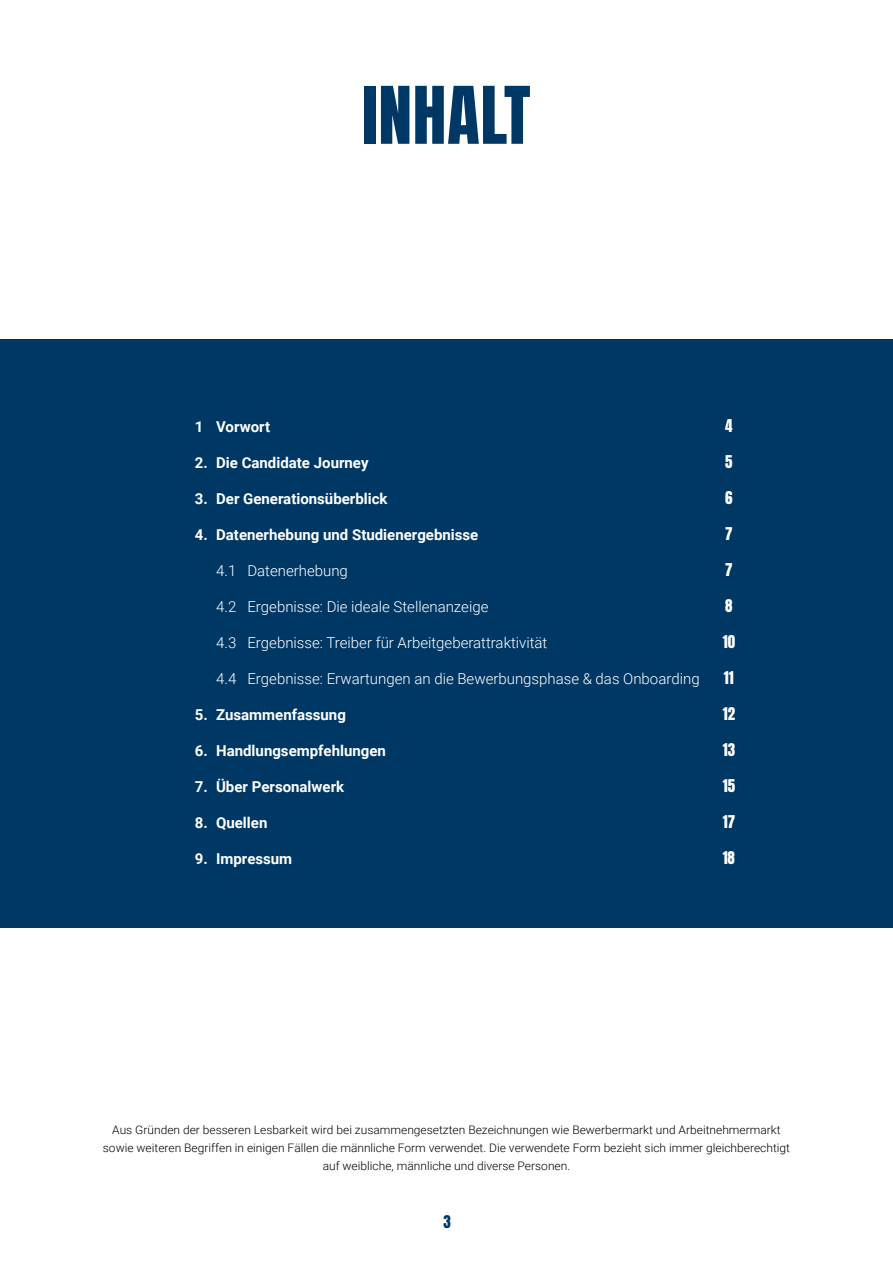
<style>
.page{position:relative;width:893px;height:1263px;background:#fff}
.page>*{position:absolute;margin:0;border:0;box-sizing:border-box;transform-origin:0 0}
.t1{font:67.5px "Anton";letter-spacing:.01em;color:#003865}
.t2{font:700 15px "Roboto";color:#fff}
.t3{font:300 15px "Roboto";color:#fff}
.t4{font:15px "Anton";color:#fff}
.t5{font:15px "Anton";color:#003865}
.t6{font:300 11.7px/18px "Roboto";color:#000;text-align:center}
</style>
<div class="page">
<div style="left:0;top:340px;width:893px;height:588px;background:#003865"></div>
<h1 class="t1" style="left:362px;top:81px;width:170px">INHALT</h1>
<p class="t2" style="left:195px;top:416px;width:77px">1 Vorwort</p>
<p class="t4" style="left:725px;top:418px;width:9px">4</p>
<p class="t2" style="left:195px;top:452px;width:175px">2. Die Candidate Journey</p>
<p class="t4" style="left:725px;top:454px;width:9px">5</p>
<p class="t2" style="left:195px;top:488px;width:194px">3. Der Generationsüberblick</p>
<p class="t4" style="left:725px;top:490px;width:9px">6</p>
<p class="t2" style="left:195px;top:524px;width:285px">4. Datenerhebung und Studienergebnisse</p>
<p class="t4" style="left:725px;top:526px;width:9px">7</p>
<p class="t3" style="left:216px;top:560px;width:133px">4.1 Datenerhebung</p>
<p class="t4" style="left:725px;top:562px;width:9px">7</p>
<p class="t3" style="left:216px;top:596px;width:274px">4.2 Ergebnisse: Die ideale Stellenanzeige</p>
<p class="t4" style="left:725px;top:598px;width:9px">8</p>
<p class="t3" style="left:216px;top:632px;width:333px">4.3 Ergebnisse: Treiber für Arbeitgeberattraktivität</p>
<p class="t4" style="left:723px;top:634px;width:14px">10</p>
<p class="t3" style="left:216px;top:668px;width:485px">4.4 Ergebnisse: Erwartungen an die Bewerbungsphase &amp; das Onboarding</p>
<p class="t4" style="left:724px;top:670px;width:11px">11</p>
<p class="t2" style="left:195px;top:704px;width:153px">5. Zusammenfassung</p>
<p class="t4" style="left:723px;top:706px;width:14px">12</p>
<p class="t2" style="left:195px;top:740px;width:193px">6. Handlungsempfehlungen</p>
<p class="t4" style="left:723px;top:742px;width:14px">13</p>
<p class="t2" style="left:195px;top:776px;width:151px">7. Über Personalwerk</p>
<p class="t4" style="left:723px;top:778px;width:14px">15</p>
<p class="t2" style="left:195px;top:812px;width:74px">8. Quellen</p>
<p class="t4" style="left:723px;top:814px;width:14px">17</p>
<p class="t2" style="left:195px;top:848px;width:99px">9. Impressum</p>
<p class="t4" style="left:723px;top:850px;width:14px">18</p>
<p class="t6" style="left:103px;top:1120px;width:689px">Aus Gründen der besseren Lesbarkeit wird bei zusammengesetzten Bezeichnungen wie Bewerbermarkt und Arbeitnehmermarkt sowie weiteren Begriffen in einigen Fällen die männliche Form verwendet. Die verwendete Form bezieht sich immer gleichberechtigt auf weibliche, männliche und diverse Personen.</p>
<p class="t5" style="left:443px;top:1214px;width:9px">3</p>
</div>
